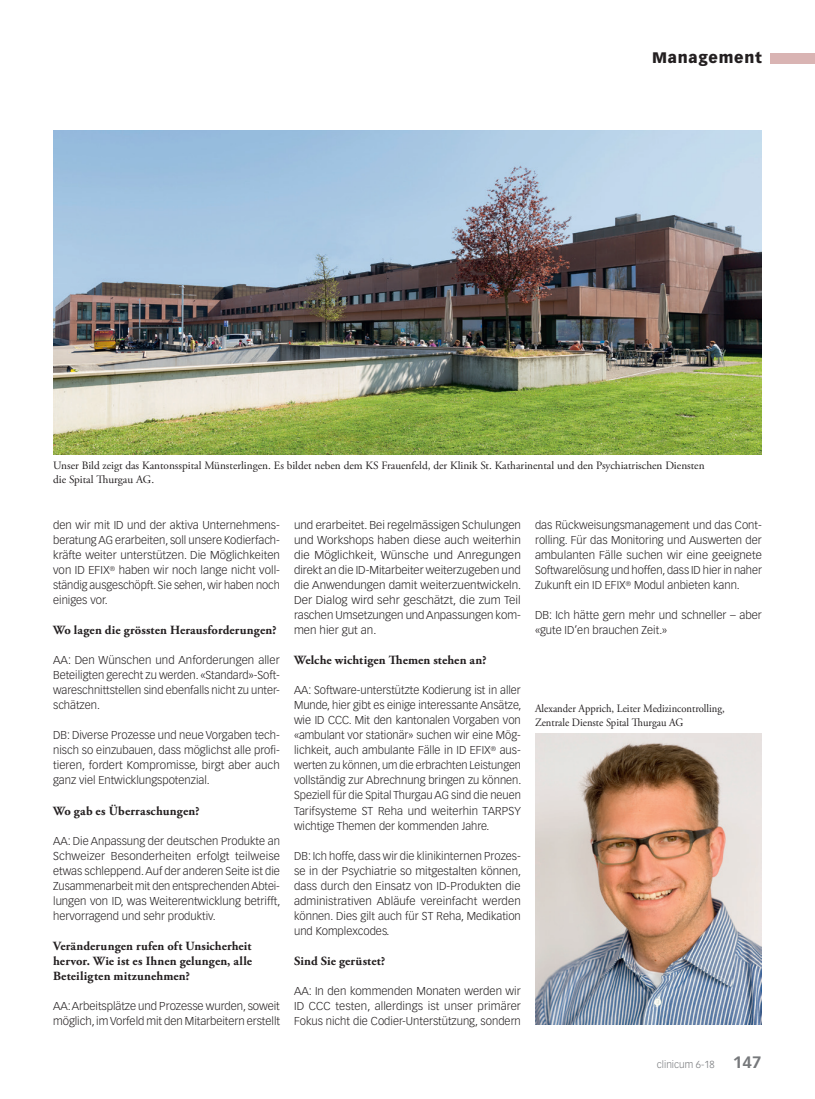
<style>
.page{position:relative;width:815px;height:1099px;background:#fff}
.page>*{position:absolute;margin:0;border:0;box-sizing:border-box;transform-origin:0 0}
.t1{font:900 15px "Vectora LT Std";letter-spacing:.05em;color:#231f20}
.Interviewfragen_ohne{font:700 12.5px/15px "Adobe Garamond Pro";letter-spacing:.01em;color:#231f20;text-align:justify}
.Lauftext{font:300 11.25px/15px "Vectora LT Std";color:#231f20;text-align:justify}
.Legende{font:11.25px/13.5px "Adobe Garamond Pro";color:#231f20}
.Legende-2{font:11.25px/13.5px "Adobe Garamond Pro";color:#231f20;scale:.94 1}
.t2{font:300 10px "Vectora LT Std";color:#76787b}
.s1{font-weight:700;font-size:16.25px}
</style>
<div class="page">
<div style="left:770px;top:53px;width:45px;height:10px;background:#d9b4b3"></div>
<img style="left:53px;top:130px;width:709px;height:324px">
<img style="left:535px;top:733px;width:227px;height:291px">
<h1 class="t1" style="left:652px;top:49px;width:111px">Management</h1>
<p class="Legende" style="left:53px;top:459px;width:653px">Unser Bild zeigt das Kantonsspital Münsterlingen. Es bildet neben dem KS Frauenfeld, der Klinik St. Katharinental und den Psychiatrischen Diensten die Spital Thurgau AG.</p>
<p class="Lauftext" style="left:53px;top:518px;width:228px">den wir mit ID und der aktiva Unternehmens&shy;beratung AG erarbeiten, soll unsere Kodierfach&shy;kräfte weiter unterstützen. Die Möglichkeiten von ID EFIX<sup>®</sup> haben wir noch lange nicht voll&shy;ständig ausgeschöpft. Sie sehen, wir haben noch einiges vor.</p>
<p class="Interviewfragen_ohne" style="left:53px;top:623px;width:225px">Wo lagen die grössten Herausforderungen?</p>
<p class="Lauftext" style="left:53px;top:653px;width:228px">AA: Den Wü nschen und Anforderungen aller Beteiligten gerecht zu werden. «Standard»-Soft&shy;wareschnittstellen sind ebenfalls nicht zu unter&shy;schätzen.</p>
<p class="Lauftext" style="left:53px;top:728px;width:228px">DB: Diverse Prozesse und neue Vorgaben tech&shy;nisch so einzubauen, dass möglichst alle profi&shy;tieren, fordert Kompromisse, birgt aber auch ganz viel Entwicklungspotenzial.</p>
<p class="Interviewfragen_ohne" style="left:53px;top:803px;width:148px">Wo gab es Überraschungen?</p>
<p class="Lauftext" style="left:53px;top:833px;width:229px">AA: Die Anpassung der deutschen Produkte an Schweizer Besonderheiten erfolgt teilweise etwas schleppend. Auf der anderen Seite ist die Zusammenarbeit mit den entsprechenden Abtei&shy;lungen von ID, was Weiterentwicklung betrifft, hervorragend und sehr produktiv.</p>
<p class="Interviewfragen_ohne" style="left:53px;top:938px;width:200px">Veränderungen rufen oft Unsicherheit hervor. Wie ist es Ihnen gelungen, alle Beteiligten mitzunehmen?</p>
<p class="Lauftext" style="left:53px;top:998px;width:228px">AA: Arbeitsplätze und Prozesse wurden, soweit möglich, im Vorfeld mit den Mitarbeitern erstellt</p>
<p class="Lauftext" style="left:294px;top:518px;width:229px">und erarbeitet. Bei regelmässigen Schulungen und Workshops haben diese auch weiterhin die Möglichkeit, Wü nsche und Anregungen direkt an die ID-Mitarbeiter weiterzugeben und die Anwendungen damit weiterzuentwickeln.<br>Der Dialog wird sehr geschätzt, die zum Teil raschen Umsetzungen und Anpassungen kom&shy;men hier gut an.</p>
<p class="Interviewfragen_ohne" style="left:294px;top:653px;width:194px">Welche wichtigen Themen stehen an?</p>
<p class="Lauftext" style="left:294px;top:683px;width:229px">AA: Software-unterstützte Kodierung ist in aller Munde, hier gibt es einige interessante Ansätze, wie ID CCC. Mit den kantonalen Vorgaben von «ambulant vor stationär» suchen wir eine Mög&shy;lichkeit, auch ambulante Fälle in ID EFIX<sup>®</sup> aus&shy;werten zu können, um die erbrachten Leistungen vollständig zur Abrechnung bringen zu können.<br>Speziell fü r die Spital Thurgau AG sind die neuen Tarifsysteme ST Reha und weiterhin TARPSY wichtige Themen der kommenden Jahre.</p>
<p class="Lauftext" style="left:294px;top:848px;width:229px">DB: Ich hoffe, dass wir die klinikinternen Prozes&shy;se in der Psychiatrie so mitgestalten können, dass durch den Einsatz von ID-Produkten die administrativen Abläufe vereinfacht werden können. Dies gilt auch fü r ST Reha, Medikation und Komplexcodes.</p>
<p class="Interviewfragen_ohne" style="left:294px;top:953px;width:93px">Sind Sie gerüstet?</p>
<p class="Lauftext" style="left:294px;top:983px;width:228px">AA: In den kommenden Monaten werden wir ID CCC testen, allerdings ist unser primärer Fokus nicht die Codier-Unterstützung, sondern</p>
<p class="Lauftext" style="left:535px;top:518px;width:228px">das Rückweisungsmanagement und das Cont&shy;rolling. Fü r das Monitoring und Auswerten der ambulanten Fälle suchen wir eine geeignete Softwarelösung und hoffen, dass ID hier in naher Zukunft ein ID EFIX<sup>®</sup> Modul anbieten kann.</p>
<p class="Lauftext" style="left:535px;top:608px;width:228px">DB: Ich hätte gern mehr und schneller – aber «gute ID’en brauchen Zeit.»</p>
<p class="Legende-2" style="left:535px;top:702px;width:203px">Alexander Apprich, Leiter Medizincontrolling,<br>Zentrale Dienste Spital Thurgau AG</p>
<p class="t2" style="left:657px;top:1058px;width:106px">clinicum 6-18 <span class="s1">147</span></p>
</div>
